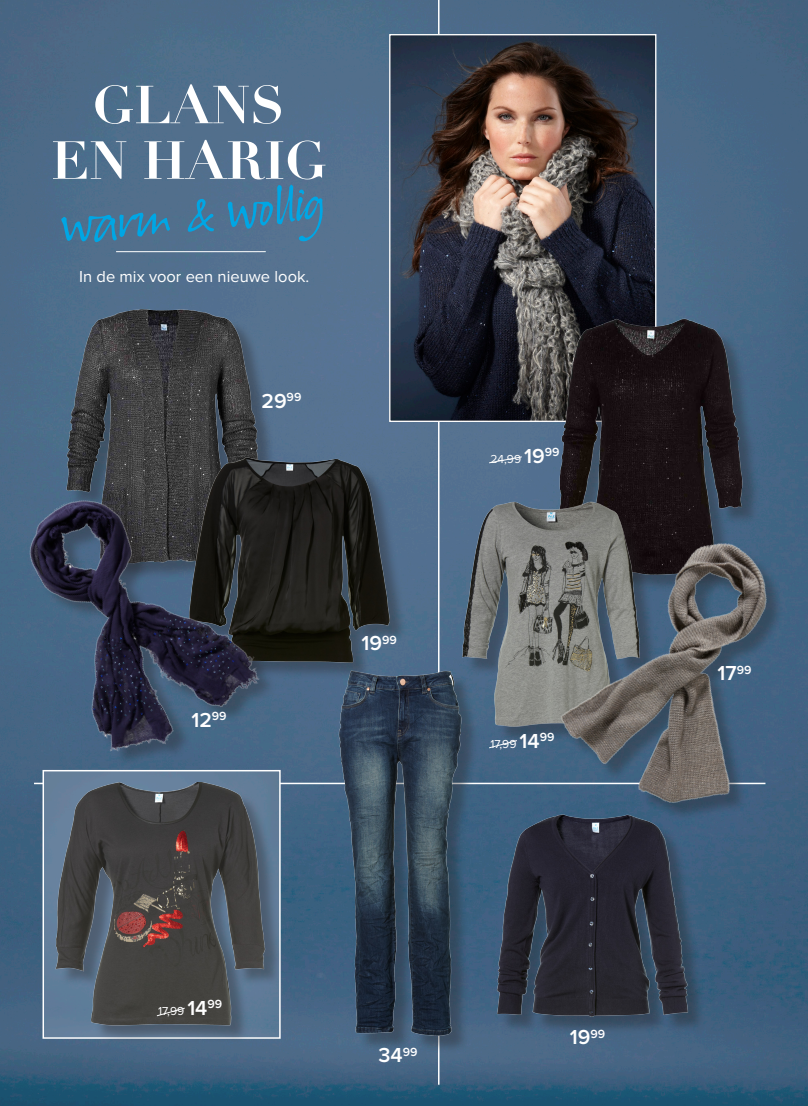
<style>
.page{position:relative;width:808px;height:1106px;background:#fff}
.page>*{position:absolute;margin:0;border:0;box-sizing:border-box;transform-origin:0 0}
.t1{font:69px "Suomi Hand Script";color:#00a6e4}
.t2{font:700 52.5px/55.5px "Didot";color:#fff;text-align:center}
.t3{font:600 21px "Proxima Nova";color:#fff}
.t4{font:16.5px "Proxima Nova";color:#fff}
.t5{font:12px "Proxima Nova";color:#fff}
.s1{font-weight:600;font-size:21px}
</style>
<div class="page">
<img style="left:0;top:0;width:808px;height:1106px">
<hr style="left:34px;top:782px;width:731px;height:2px;background:#fff">
<hr style="left:438px;top:0;width:1px;height:1084px;background:#fff">
<img style="left:391px;top:36px;width:263px;height:384px">
<div style="left:389px;top:34px;width:267px;height:388px;border:1px solid #fff"></div>
<div style="left:59px;top:785px;width:224px;height:258px;background:#231f20;opacity:.35"></div>
<img style="left:43px;top:782px;width:231px;height:245px">
<div style="left:342px;top:674px;width:138px;height:380px;background:#231f20;opacity:.35"></div>
<img style="left:334px;top:670px;width:144px;height:367px">
<img style="left:34px;top:306px;width:260px;height:149px">
<div style="left:500px;top:817px;width:206px;height:217px;background:#231f20;opacity:.35"></div>
<img style="left:489px;top:812px;width:206px;height:207px">
<div style="left:193px;top:460px;width:215px;height:220px;background:#231f20;opacity:.35"></div>
<img style="left:290px;top:455px;width:104px;height:209px">
<img style="left:0;top:449px;width:290px;height:331px">
<img style="left:549px;top:317px;width:231px;height:189px">
<div style="left:465px;top:505px;width:193px;height:239px;background:#231f20;opacity:.35"></div>
<img style="left:451px;top:500px;width:214px;height:228px">
<img style="left:539px;top:506px;width:269px;height:322px">
<hr style="left:116px;top:251px;width:150px;height:1px;background:#fff">
<svg style="left:156px;top:1007px;width:30px;height:9px"></svg>
<svg style="left:488px;top:739px;width:30px;height:9px"></svg>
<svg style="left:488px;top:456px;width:35px;height:8px"></svg>
<p class="t2" style="left:51px;top:78px;width:277px">GLANS<br>EN HARIG</p>
<h1 class="t1" style="left:57px;top:190px;width:271px;rotate:-5deg">warm &amp; wollig</h1>
<p class="t4" style="left:79px;top:268px;width:232px">In de mix voor een nieuwe look.</p>
<p class="t3" style="left:261px;top:391px;width:41px">29<sup>99</sup></p>
<p class="t3" style="left:191px;top:710px;width:37px">12<sup>99</sup></p>
<p class="t3" style="left:361px;top:633px;width:37px">19<sup>99</sup></p>
<p class="t5" style="left:490px;top:454px;width:71px">24,99 <span class="s1">19</span><sup>99</sup></p>
<p class="t5" style="left:490px;top:738px;width:66px">17,99 <span class="s1">14</span><sup>99</sup></p>
<p class="t5" style="left:158px;top:1005px;width:66px">17,99 <span class="s1">14</span><sup>99</sup></p>
<p class="t3" style="left:378px;top:1045px;width:40px">34<sup>99</sup></p>
<p class="t3" style="left:570px;top:1027px;width:37px">19<sup>99</sup></p>
<p class="t3" style="left:718px;top:663px;width:35px">17<sup>99</sup></p>
</div>
